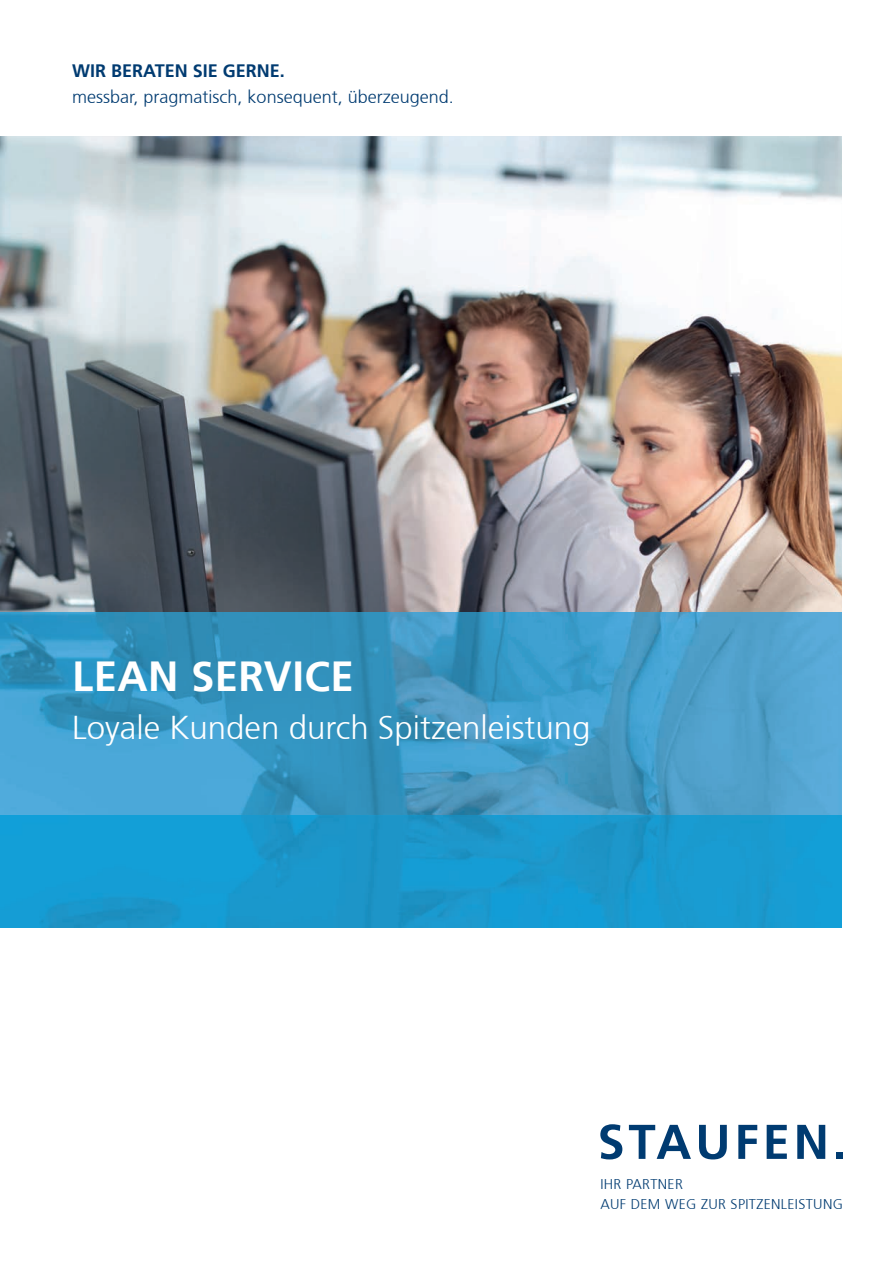
<style>
.page{position:relative;width:893px;height:1263px;background:#fff}
.page>*{position:absolute;margin:0;border:0;box-sizing:border-box;transform-origin:0 0}
.t1{font:700 42px "Frutiger 65";letter-spacing:.01em;color:#fff}
.t2{font:300 33px "Frutiger 45";color:#fff}
.t3{font:300 18px "Frutiger 45";color:#003b71}
.t4{font:700 18px "Frutiger 65";color:#003b71}
.t5{font:300 14.1px/20.4px "Frutiger 45";letter-spacing:.025em;color:#003b71}
</style>
<div class="page">
<img style="left:0;top:136px;width:842px;height:476px">
<svg style="left:600px;top:1124px;width:22px;height:35px"></svg>
<svg style="left:629px;top:1125px;width:62px;height:34px"></svg>
<svg style="left:699px;top:1125px;width:28px;height:34px"></svg>
<svg style="left:738px;top:1125px;width:19px;height:34px"></svg>
<svg style="left:767px;top:1125px;width:20px;height:34px"></svg>
<svg style="left:797px;top:1125px;width:28px;height:34px"></svg>
<div style="left:836px;top:1152px;width:7px;height:7px;background:#003b71"></div>
<img style="left:0;top:612px;width:842px;height:315px">
<hr style="left:0;top:815px;width:842px;height:1px;background:#119fd9">
<p class="t4" style="left:72px;top:60px;width:214px">WIR BERATEN SIE GERNE.</p>
<p class="t3" style="left:72px;top:86px;width:383px">messbar, pragmatisch, konsequent, überzeugend.</p>
<h1 class="t1" style="left:72px;top:651px;width:283px">LEAN SERVICE</h1>
<h2 class="t2" style="left:72px;top:708px;width:520px">Loyale Kunden durch Spitzenleistung</h2>
<p class="t5" style="left:600px;top:1174px;width:244px">IHR PARTNER<br>AUF DEM WEG ZUR SPITZENLEISTUNG</p>
</div>
